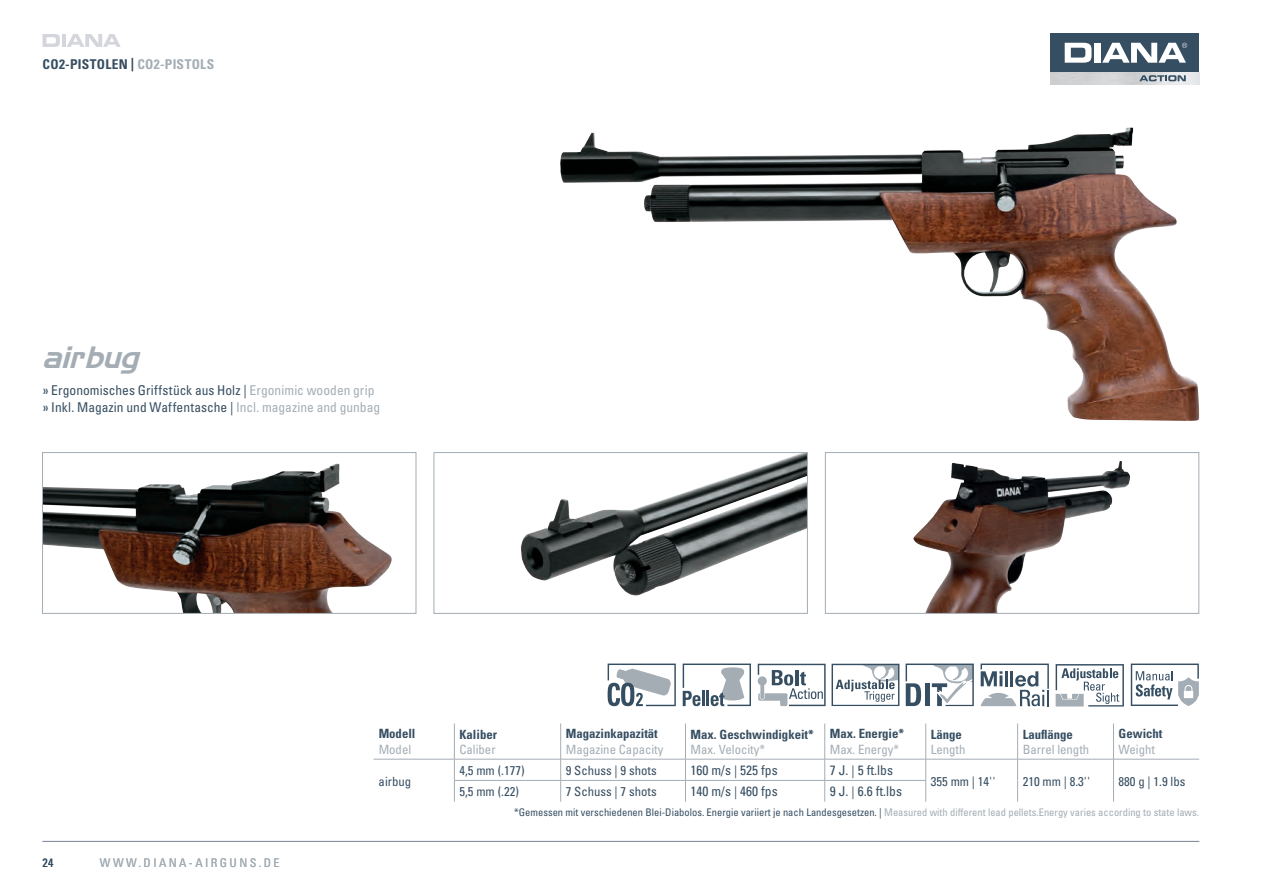
<style>
.page{position:relative;width:1263px;height:893px;background:#fff}
.page>*{position:absolute;margin:0;border:0;box-sizing:border-box;transform-origin:0 0}
.t1{font:30px "Tamworth Gothic";letter-spacing:-.01em;color:#a4adb4}
.t2{font:condensed 13.5px/16.2px "Univers";color:#364e62}
.t3{font:700 condensed 13.5px "Univers LT Std";letter-spacing:.025em;color:#364e62}
.t4{font:condensed 12.75px "Univers";color:#364e62}
.t5{font:700 condensed 12.75px "Univers LT Std";color:#364e62}
.t6{font:condensed 12.75px "Univers";color:#a4adb4}
.t7{font:condensed 12px "Univers";letter-spacing:.2em;color:#a4adb4}
.t8{font:condensed 12px "Univers";color:#364e62}
.t9{font:condensed 10.5px "Univers";color:#364e62}
.s1{color:#a4adb4}
.s2{font-size:12.75px}
</style>
<div class="page">
<img style="left:560px;top:128px;width:571px;height:254px">
<img style="left:44px;top:464px;width:348px;height:148px">
<div style="left:42px;top:452px;width:374px;height:162px;border:1px solid #a4adb4"></div>
<img style="left:521px;top:454px;width:285px;height:142px">
<div style="left:434px;top:452px;width:374px;height:162px;border:1px solid #a4adb4"></div>
<img style="left:913px;top:461px;width:217px;height:151px">
<div style="left:825px;top:452px;width:374px;height:162px;border:1px solid #a4adb4"></div>
<img style="left:1050px;top:72px;width:149px;height:13px">
<svg style="left:1139px;top:75px;width:47px;height:6px"></svg>
<div style="left:1050px;top:33px;width:149px;height:39px;background:#364e62"></div>
<div style="left:1095px;top:43px;width:6px;height:20px;background:#fff"></div>
<svg style="left:1065px;top:43px;width:26px;height:20px"></svg>
<svg style="left:1102px;top:43px;width:85px;height:20px"></svg>
<hr style="left:454px;top:723px;width:1px;height:36px;background:#a4adb4">
<hr style="left:560px;top:723px;width:1px;height:36px;background:#a4adb4">
<hr style="left:685px;top:723px;width:1px;height:36px;background:#a4adb4">
<hr style="left:824px;top:723px;width:1px;height:36px;background:#a4adb4">
<hr style="left:925px;top:723px;width:1px;height:36px;background:#a4adb4">
<hr style="left:1017px;top:723px;width:1px;height:36px;background:#a4adb4">
<hr style="left:1113px;top:723px;width:1px;height:36px;background:#a4adb4">
<hr style="left:374px;top:759px;width:80px;height:1px;background:#a4adb4">
<hr style="left:454px;top:759px;width:107px;height:1px;background:#a4adb4">
<hr style="left:561px;top:759px;width:124px;height:1px;background:#a4adb4">
<hr style="left:685px;top:759px;width:140px;height:1px;background:#a4adb4">
<hr style="left:825px;top:759px;width:101px;height:1px;background:#a4adb4">
<hr style="left:926px;top:759px;width:91px;height:1px;background:#a4adb4">
<hr style="left:1017px;top:759px;width:96px;height:1px;background:#a4adb4">
<hr style="left:1113px;top:759px;width:86px;height:1px;background:#a4adb4">
<svg style="left:1017px;top:759px;width:1px;height:43px"></svg>
<svg style="left:1113px;top:759px;width:1px;height:43px"></svg>
<hr style="left:454px;top:780px;width:107px;height:1px;background:#a4adb4">
<svg style="left:454px;top:759px;width:1px;height:43px"></svg>
<hr style="left:561px;top:780px;width:124px;height:1px;background:#a4adb4">
<svg style="left:560px;top:759px;width:1px;height:43px"></svg>
<hr style="left:685px;top:780px;width:140px;height:1px;background:#a4adb4">
<svg style="left:685px;top:759px;width:1px;height:43px"></svg>
<hr style="left:825px;top:780px;width:101px;height:1px;background:#a4adb4">
<svg style="left:824px;top:759px;width:1px;height:43px"></svg>
<svg style="left:925px;top:759px;width:1px;height:43px"></svg>
<svg style="left:683px;top:664px;width:68px;height:42px"></svg>
<svg style="left:980px;top:664px;width:69px;height:42px"></svg>
<svg style="left:608px;top:664px;width:68px;height:42px"></svg>
<svg style="left:905px;top:664px;width:69px;height:42px"></svg>
<svg style="left:1131px;top:664px;width:68px;height:42px"></svg>
<svg style="left:1056px;top:664px;width:68px;height:42px"></svg>
<svg style="left:758px;top:664px;width:141px;height:42px"></svg>
<hr style="left:43px;top:841px;width:1156px;height:1px;background:#898f9e">
<svg style="left:43px;top:34px;width:17px;height:13px"></svg>
<hr style="left:62px;top:34px;width:4px;height:13px;background:#d4d6dc">
<svg style="left:67px;top:34px;width:54px;height:13px"></svg>
<p class="t3" style="left:43px;top:56px;width:173px">CO2-PISTOLEN | <span class="s1">CO2-PISTOLS</span></p>
<h1 class="t1" style="left:42px;top:339px;width:98px">airbug</h1>
<p class="t2" style="left:43px;top:382px;width:339px">» Ergonomisches Griffstück aus Holz | <span class="s1">Ergonimic wooden grip </span>» Inkl. Magazin und Waffentasche | <span class="s1">Incl. magazine and gunbag</span></p>
<p class="t8" style="left:43px;top:856px;width:13px">24</p>
<p class="t7" style="left:100px;top:856px;width:181px">WWW.DIANA-AIRGUNS.DE</p>
<p class="t5" style="left:379px;top:726px;width:38px">Modell</p>
<p class="t6" style="left:379px;top:741px;width:34px">Model</p>
<p class="t4" style="left:379px;top:773px;width:34px">airbug</p>
<p class="t5" style="left:459px;top:726px;width:39px">Kaliber</p>
<p class="t6" style="left:459px;top:741px;width:38px">Caliber</p>
<p class="t5" style="left:566px;top:726px;width:94px">Magazinkapazität</p>
<p class="t6" style="left:566px;top:741px;width:99px">Magazine Capacity</p>
<p class="t5" style="left:690px;top:726px;width:125px">Max. Geschwindigkeit*</p>
<p class="t6" style="left:690px;top:741px;width:76px">Max. Velocity*</p>
<p class="t5" style="left:830px;top:726px;width:76px">Max. Energie*</p>
<p class="t6" style="left:830px;top:741px;width:71px">Max. Energy*</p>
<p class="t4" style="left:459px;top:762px;width:67px">4,5 mm (.177)</p>
<p class="t4" style="left:566px;top:762px;width:92px">9 Schuss | 9 shots</p>
<p class="t2" style="left:690px;top:762px;width:89px">160 m/s <span class="s2">|</span> 525 fps</p>
<p class="t2" style="left:830px;top:762px;width:65px">7 J. <span class="s2">|</span> 5 ft.lbs</p>
<p class="t4" style="left:459px;top:783px;width:61px">5,5 mm (.22)</p>
<p class="t4" style="left:566px;top:783px;width:92px">7 Schuss | 7 shots</p>
<p class="t2" style="left:690px;top:783px;width:89px">140 m/s <span class="s2">|</span> 460 fps</p>
<p class="t2" style="left:830px;top:783px;width:74px">9 J. <span class="s2">|</span> 6.6 ft.lbs</p>
<p class="t5" style="left:931px;top:726px;width:33px">Länge</p>
<p class="t6" style="left:931px;top:741px;width:36px">Length</p>
<p class="t5" style="left:1023px;top:726px;width:52px">Lauflänge</p>
<p class="t6" style="left:1023px;top:741px;width:68px">Barrel length</p>
<p class="t5" style="left:1118px;top:726px;width:45px">Gewicht</p>
<p class="t6" style="left:1118px;top:741px;width:38px">Weight</p>
<p class="t4" style="left:931px;top:773px;width:66px">355 mm | 14''</p>
<p class="t4" style="left:1023px;top:773px;width:69px">210 mm | 8.3''</p>
<p class="t4" style="left:1118px;top:773px;width:68px">880 g | 1.9 lbs</p>
<p class="t9" style="left:514px;top:806px;width:686px">*Gemessen mit verschiedenen Blei-Diabolos. Energie variiert je nach Landesgesetzen. | <span class="s1">Measured with different lead pellets.Energy varies according to state laws.</span></p>
</div>
